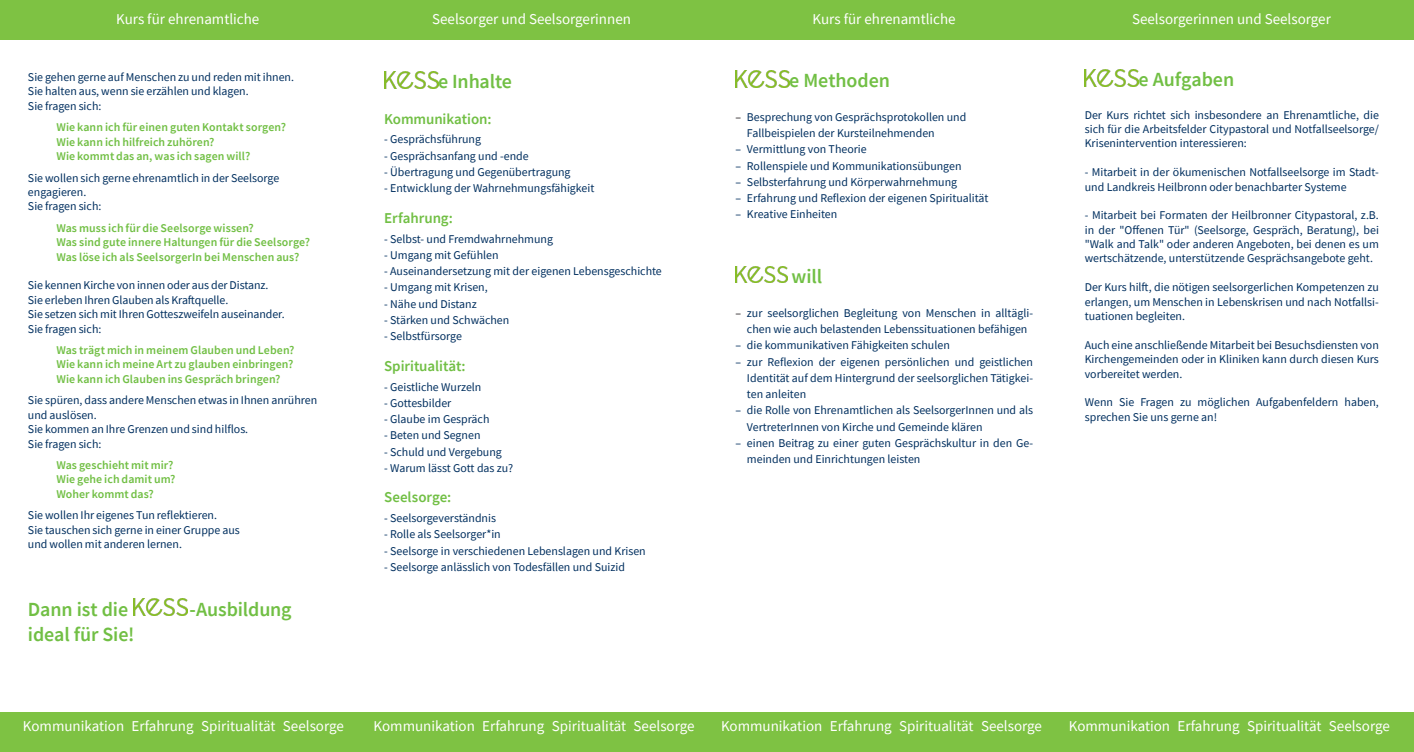
<style>
.page{position:relative;width:1414px;height:752px;background:#fff}
.page>*{position:absolute;margin:0;border:0;box-sizing:border-box;transform-origin:0 0}
.Überschriften{font:600 20px "Source Sans Pro";letter-spacing:-.005em;color:#71bf44}
.t1{font:15px "Source Sans Pro";color:#fff}
.t2{font:600 15px "Source Sans Pro";letter-spacing:-.005em;color:#71bf44}
.t3{font:11.88px/14.4px "Source Sans Pro";color:#002f5f}
.t4{font:600 11.88px "Source Sans Pro";letter-spacing:.005em;color:#71bf44}
.s1{color:#231f20}
</style>
<div class="page">
<div style="left:0;top:0;width:1414px;height:39px;background:#7ec243"></div>
<div style="left:0;top:712px;width:1414px;height:39px;background:#7ec243"></div>
<img style="left:1085px;top:70px;width:53px;height:17px">
<img style="left:384px;top:71px;width:54px;height:17px">
<img style="left:735px;top:70px;width:54px;height:17px">
<img style="left:735px;top:266px;width:53px;height:17px">
<img style="left:134px;top:598px;width:53px;height:17px">
<p class="t1" style="left:116px;top:9px;width:145px">Kurs für ehrenamtliche</p>
<p class="t1" style="left:432px;top:9px;width:200px">Seelsorger und Seelsorgerinnen</p>
<p class="t1" style="left:812px;top:9px;width:145px">Kurs für ehrenamtliche</p>
<p class="t1" style="left:1132px;top:9px;width:200px">Seelsorgerinnen und Seelsorger</p>
<p class="t3" style="left:28px;top:70px;width:268px">Sie gehen gerne auf Menschen zu und reden mit ihnen.<br>Sie halten aus, wenn sie erzählen und klagen.</p>
<p class="t3" style="left:28px;top:99px;width:75px">Sie fragen sich:</p>
<p class="t4" style="left:56px;top:119px;width:231px">Wie kann ich für einen guten Kontakt sorgen?</p>
<p class="t4" style="left:56px;top:134px;width:160px">Wie kann ich hilfreich zuhören?</p>
<p class="t4" style="left:56px;top:148px;width:195px">Wie kommt das an, was ich sagen will?</p>
<p class="t3" style="left:28px;top:170px;width:253px">Sie wollen sich gerne ehrenamtlich in der Seelsorge engagieren.<br>Sie fragen sich:</p>
<p class="t4" style="left:56px;top:220px;width:199px">Was muss ich für die Seelsorge wissen?</p>
<p class="t4" style="left:56px;top:234px;width:255px">Was sind gute innere Haltungen für die Seelsorge?</p>
<p class="t4" style="left:56px;top:249px;width:244px">Was löse ich als SeelsorgerIn bei Menschen aus?</p>
<p class="t3" style="left:28px;top:278px;width:242px">Sie kennen Kirche von innen oder aus der Distanz.</p>
<p class="t3" style="left:28px;top:292px;width:202px">Sie erleben Ihren Glauben als Kraftquelle.</p>
<p class="t3" style="left:28px;top:307px;width:258px">Sie setzen sich mit Ihren Gotteszweifeln auseinander.</p>
<p class="t3" style="left:28px;top:321px;width:75px">Sie fragen sich:</p>
<p class="t4" style="left:56px;top:342px;width:240px">Was trägt mich in meinem Glauben und Leben?</p>
<p class="t4" style="left:56px;top:356px;width:239px">Wie kann ich meine Art zu glauben einbringen?</p>
<p class="t4" style="left:56px;top:371px;width:226px">Wie kann ich Glauben ins Gespräch bringen?</p>
<p class="t3" style="left:28px;top:393px;width:291px">Sie spüren, dass andere Menschen etwas in Ihnen anrühren und auslösen.<br>Sie kommen an Ihre Grenzen und sind hilflos.</p>
<p class="t3" style="left:28px;top:436px;width:75px">Sie fragen sich:</p>
<p class="t4" style="left:56px;top:457px;width:119px">Was geschieht mit mir?</p>
<p class="t4" style="left:56px;top:471px;width:121px">Wie gehe ich damit um?</p>
<p class="t4" style="left:56px;top:486px;width:99px">Woher kommt das?</p>
<p class="t3" style="left:28px;top:508px;width:191px">Sie wollen Ihr eigenes Tun reflektieren.</p>
<p class="t3" style="left:28px;top:522px;width:213px">Sie tauschen sich gerne in einer Gruppe aus und wollen mit anderen lernen.</p>
<p class="Überschriften" style="left:28px;top:596px;width:102px">Dann ist die</p>
<p class="Überschriften" style="left:189px;top:596px;width:104px">-Ausbildung</p>
<p class="Überschriften" style="left:28px;top:621px;width:108px">ideal für Sie!</p>
<p class="Überschriften" style="left:438px;top:68px;width:76px">e Inhalte</p>
<p class="t2" style="left:384px;top:109px;width:109px">Kommunikation:</p>
<p class="t3" style="left:384px;top:132px;width:98px">- Gesprächsführung</p>
<p class="t3" style="left:384px;top:148px;width:146px">- Gesprächsanfang und -ende</p>
<p class="t3" style="left:384px;top:165px;width:188px">- Übertragung und Gegenübertragung</p>
<p class="t3" style="left:384px;top:181px;width:212px">- Entwicklung der Wahrnehmungsfähigkeit</p>
<p class="t2" style="left:384px;top:208px;width:70px">Erfahrung:</p>
<p class="t3" style="left:384px;top:231px;width:170px">- Selbst- und Fremdwahrnehmung</p>
<p class="t3" style="left:384px;top:247px;width:116px">- Umgang mit Gefühlen</p>
<p class="t3" style="left:384px;top:264px;width:279px">- Auseinandersetzung mit der eigenen Lebensgeschichte</p>
<p class="t3" style="left:384px;top:280px;width:105px">- Umgang mit Krisen,</p>
<p class="t3" style="left:384px;top:296px;width:94px">- Nähe und Distanz</p>
<p class="t3" style="left:384px;top:312px;width:127px">- Stärken und Schwächen</p>
<p class="t3" style="left:384px;top:329px;width:79px">- Selbstfürsorge</p>
<p class="t2" style="left:384px;top:355px;width:83px">Spiritualität:</p>
<p class="t3" style="left:384px;top:379px;width:99px">- Geistliche Wurzeln</p>
<p class="t3" style="left:384px;top:395px;width:69px">- Gottesbilder</p>
<p class="t3" style="left:384px;top:411px;width:107px">- Glaube im Gespräch</p>
<p class="t3" style="left:384px;top:428px;width:98px">- Beten und Segnen</p>
<p class="t3" style="left:384px;top:444px;width:119px">- Schuld und Vergebung</p>
<p class="t3" style="left:384px;top:460px;width:131px">- Warum lässt Gott das zu?</p>
<p class="t2" style="left:384px;top:487px;width:69px">Seelsorge:</p>
<p class="t3" style="left:384px;top:510px;width:113px">- Seelsorgeverständnis</p>
<p class="t3" style="left:384px;top:527px;width:118px">- Rolle als Seelsorger*in</p>
<p class="t3" style="left:384px;top:543px;width:263px">- Seelsorge in verschiedenen Lebenslagen und Krisen</p>
<p class="t3" style="left:384px;top:559px;width:242px">- Seelsorge anlässlich von Todesfällen und Suizid</p>
<p class="Überschriften" style="left:789px;top:67px;width:102px">e Methoden</p>
<p class="t3" style="left:747px;top:108px;width:221px;line-height:16.2px;text-indent:-12px"><span class="s1">–</span> Besprechung von Gesprächsprotokollen und<br>Fallbeispielen der Kursteilnehmenden</p>
<p class="t3" style="left:735px;top:142px;width:133px">– Vermittlung von Theorie</p>
<p class="t3" style="left:735px;top:158px;width:228px">– Rollenspiele und Kommunikationsübungen</p>
<p class="t3" style="left:735px;top:174px;width:223px">– Selbsterfahrung und Körperwahrnehmung</p>
<p class="t3" style="left:735px;top:191px;width:255px">– Erfahrung und Reflexion der eigenen Spiritualität</p>
<p class="t3" style="left:735px;top:207px;width:103px">– Kreative Einheiten</p>
<p class="Überschriften" style="left:792px;top:263px;width:32px">will</p>
<p class="t3" style="left:735px;top:304px;width:299px;line-height:16.2px;text-align:center"><span class="s1">–</span> zur seelsorglichen Begleitung von Menschen in alltägli&shy;chen wie auch belastenden Lebenssituationen befähigen</p>
<p class="t3" style="left:735px;top:338px;width:216px">– die kommunikativen Fähigkeiten schulen</p>
<p class="t3" style="left:747px;top:353px;width:288px;line-height:16.2px;text-align:justify;text-indent:-12px">– zur Reflexion der eigenen persönlichen und geistlichen Identität auf dem Hintergrund der seelsorglichen Tätigkei&shy;ten anleiten</p>
<p class="t3" style="left:747px;top:402px;width:288px;line-height:16.2px;text-indent:-12px">– die Rolle von Ehrenamtlichen als SeelsorgerInnen und als<br>VertreterInnen von Kirche und Gemeinde klären</p>
<p class="t3" style="left:747px;top:434px;width:288px;line-height:16.2px;text-indent:-12px">– einen Beitrag zu einer guten Gesprächskultur in den Ge&shy;meinden und Einrichtungen leisten</p>
<p class="Überschriften" style="left:1138px;top:67px;width:97px">e Aufgaben</p>
<p class="t3" style="left:1085px;top:107px;width:296px;text-align:justify">Der Kurs richtet sich insbesondere an Ehrenamtliche, die sich für die Arbeitsfelder Citypastoral und Notfallseelsorge/ Krisenintervention interessieren:</p>
<p class="t3" style="left:1085px;top:165px;width:295px">- Mitarbeit in der ökumenischen Notfallseelsorge im Stadt&shy;und Landkreis Heilbronn oder benachbarter Systeme</p>
<p class="t3" style="left:1085px;top:208px;width:296px;text-align:justify">- Mitarbeit bei Formaten der Heilbronner Citypastoral, z.B. in der "Offenen Tür" (Seelsorge, Gespräch, Beratung), bei "Walk and Talk" oder anderen Angeboten, bei denen es um wertschätzende, unterstützende Gesprächsangebote geht.</p>
<p class="t3" style="left:1085px;top:280px;width:296px;text-align:justify">Der Kurs hilft, die nötigen seelsorgerlichen Kompetenzen zu erlangen, um Menschen in Lebenskrisen und nach Notfallsi&shy;tuationen begleiten.</p>
<p class="t3" style="left:1085px;top:337px;width:296px;text-align:justify">Auch eine anschließende Mitarbeit bei Besuchsdiensten von Kirchengemeinden oder in Kliniken kann durch diesen Kurs vorbereitet werden.</p>
<p class="t3" style="left:1085px;top:395px;width:296px">Wenn Sie Fragen zu möglichen Aufgabenfeldern haben, sprechen Sie uns gerne an!</p>
<p class="t1" style="left:23px;top:716px;width:323px">Kommunikation Erfahrung Spiritualität Seelsorge</p>
<p class="t1" style="left:373px;top:716px;width:323px">Kommunikation Erfahrung Spiritualität Seelsorge</p>
<p class="t1" style="left:721px;top:716px;width:323px">Kommunikation Erfahrung Spiritualität Seelsorge</p>
<p class="t1" style="left:1069px;top:716px;width:323px">Kommunikation Erfahrung Spiritualität Seelsorge</p>
</div>
